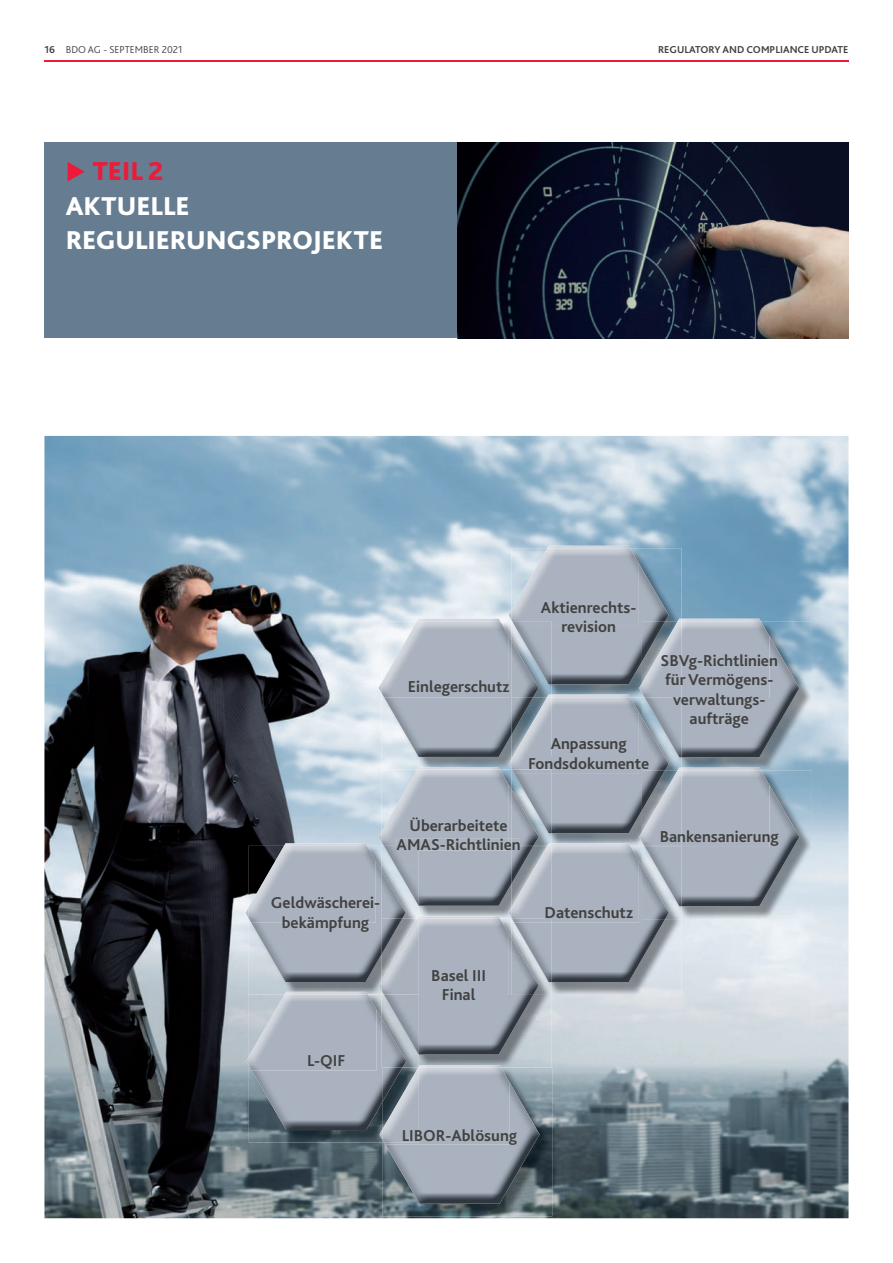
<style>
.page{position:relative;width:893px;height:1263px;background:#fff}
.page>*{position:absolute;margin:0;border:0;box-sizing:border-box;transform-origin:0 0}
.t1{font:800 27px/34.5px "Bliss Pro";color:#fff}
.t2{font:800 27px "Bliss Pro";color:#ed1a3a}
.t3{font:700 16.5px/19.5px "Bliss Pro";color:#414140;text-align:center}
.t4{font:700 10.5px "Bliss Pro";color:#414140}
.t5{font:300 10.5px "Bliss Pro";color:#414140}
.s1{font-weight:700}
</style>
<div class="page">
<div style="left:44px;top:143px;width:804px;height:195px;background:#667c90"></div>
<img style="left:457px;top:143px;width:391px;height:195px">
<hr style="left:44px;top:60px;width:804px;height:2px;background:#ed1a3a">
<img style="left:44px;top:436px;width:804px;height:782px">
<img style="left:381px;top:621px;width:130px;height:298px">
<img style="left:384px;top:636px;width:127px;height:121px">
<img style="left:378px;top:619px;width:122px;height:74px">
<img style="left:381px;top:621px;width:128px;height:76px">
<div style="left:409px;top:680px;width:100px;height:16px;background:#a9b2be"></div>
<img style="left:418px;top:785px;width:93px;height:121px">
<img style="left:378px;top:770px;width:3px;height:71px">
<img style="left:417px;top:768px;width:83px;height:2px">
<img style="left:381px;top:770px;width:128px;height:76px">
<img style="left:411px;top:817px;width:96px;height:14px">
<img style="left:418px;top:839px;width:93px;height:12px">
<img style="left:397px;top:839px;width:112px;height:7px">
<img style="left:419px;top:919px;width:132px;height:148px">
<img style="left:419px;top:934px;width:114px;height:121px">
<img style="left:418px;top:916px;width:82px;height:3px">
<img style="left:419px;top:919px;width:90px;height:76px">
<img style="left:551px;top:548px;width:130px;height:147px">
<img style="left:511px;top:641px;width:3px;height:39px">
<img style="left:551px;top:563px;width:117px;height:121px">
<img style="left:514px;top:625px;width:37px;height:55px">
<img style="left:508px;top:546px;width:122px;height:74px">
<img style="left:511px;top:548px;width:127px;height:77px">
<img style="left:512px;top:621px;width:39px;height:4px">
<img style="left:511px;top:698px;width:131px;height:145px">
<img style="left:511px;top:789px;width:27px;height:50px">
<img style="left:511px;top:698px;width:1px;height:37px">
<img style="left:551px;top:712px;width:91px;height:121px">
<img style="left:514px;top:774px;width:37px;height:59px">
<svg style="left:508px;top:759px;width:4px;height:11px"></svg>
<img style="left:551px;top:695px;width:79px;height:2px">
<img style="left:512px;top:697px;width:126px;height:77px">
<img style="left:512px;top:770px;width:39px;height:4px">
<svg style="left:509px;top:680px;width:42px;height:18px"></svg>
<img style="left:529px;top:757px;width:109px;height:12px">
<img style="left:511px;top:847px;width:170px;height:148px">
<img style="left:511px;top:938px;width:27px;height:57px">
<img style="left:511px;top:851px;width:1px;height:33px">
<img style="left:551px;top:861px;width:114px;height:121px">
<img style="left:514px;top:923px;width:37px;height:59px">
<svg style="left:508px;top:908px;width:4px;height:11px"></svg>
<img style="left:551px;top:843px;width:79px;height:3px">
<img style="left:512px;top:846px;width:126px;height:77px">
<img style="left:512px;top:919px;width:39px;height:4px">
<svg style="left:511px;top:839px;width:40px;height:12px"></svg>
<img style="left:551px;top:906px;width:81px;height:12px">
<svg style="left:546px;top:906px;width:5px;height:12px"></svg>
<img style="left:248px;top:846px;width:133px;height:297px">
<img style="left:381px;top:846px;width:37px;height:73px">
<img style="left:384px;top:847px;width:34px;height:58px">
<img style="left:381px;top:919px;width:38px;height:224px">
<img style="left:397px;top:847px;width:21px;height:4px">
<svg style="left:384px;top:846px;width:34px;height:1px"></svg>
<img style="left:251px;top:861px;width:151px;height:121px">
<img style="left:381px;top:871px;width:24px;height:48px">
<img style="left:381px;top:919px;width:21px;height:36px">
<img style="left:245px;top:843px;width:122px;height:74px">
<img style="left:248px;top:846px;width:128px;height:77px">
<img style="left:383px;top:994px;width:36px;height:61px">
<svg style="left:368px;top:994px;width:16px;height:1px"></svg>
<img style="left:251px;top:1009px;width:151px;height:121px">
<img style="left:381px;top:1018px;width:25px;height:49px">
<svg style="left:246px;top:1056px;width:3px;height:10px"></svg>
<img style="left:284px;top:992px;width:84px;height:3px">
<img style="left:249px;top:995px;width:127px;height:75px">
<img style="left:681px;top:621px;width:131px;height:298px">
<img style="left:642px;top:847px;width:39px;height:72px">
<img style="left:642px;top:866px;width:26px;height:53px">
<img style="left:681px;top:785px;width:118px;height:121px">
<img style="left:644px;top:847px;width:37px;height:59px">
<svg style="left:630px;top:832px;width:12px;height:15px"></svg>
<img style="left:642px;top:771px;width:127px;height:76px">
<img style="left:382px;top:1068px;width:170px;height:149px">
<img style="left:385px;top:1083px;width:154px;height:121px">
<svg style="left:379px;top:1130px;width:3px;height:9px"></svg>
<img style="left:419px;top:1065px;width:82px;height:3px">
<img style="left:384px;top:1068px;width:125px;height:76px">
<img style="left:382px;top:1068px;width:37px;height:75px">
<img style="left:642px;top:717px;width:2px;height:40px">
<img style="left:760px;top:770px;width:52px;height:1px">
<img style="left:681px;top:768px;width:79px;height:3px">
<svg style="left:638px;top:757px;width:43px;height:14px"></svg>
<img style="left:681px;top:636px;width:118px;height:121px">
<img style="left:644px;top:698px;width:37px;height:59px">
<svg style="left:630px;top:683px;width:12px;height:15px"></svg>
<img style="left:681px;top:619px;width:79px;height:2px">
<img style="left:642px;top:621px;width:127px;height:77px">
<p class="t5" style="left:44px;top:45px;width:139px"><span class="s1">16</span> BDO AG - SEPTEMBER 2021</p>
<p class="t4" style="left:658px;top:45px;width:192px">REGULATORY AND COMPLIANCE UPDATE</p>
<h1 class="t2" style="left:93px;top:161px;width:72px">TEIL 2</h1>
<h1 class="t1" style="left:66px;top:191px;width:319px">AKTUELLE<br>REGULIERUNGSPROJEKTE</h1>
<p class="t3" style="left:408px;top:678px;width:103px">Einlegerschutz</p>
<p class="t3" style="left:541px;top:599px;width:97px">Aktienrechts&shy;revision</p>
<p class="t3" style="left:528px;top:735px;width:123px">Anpassung<br>Fondsdokumente</p>
<p class="t3" style="left:660px;top:652px;width:119px">SBVg-Richtlinien für Vermögens&shy;verwaltungs&shy;aufträge</p>
<p class="t3" style="left:396px;top:817px;width:126px">Überarbeitete<br>AMAS-Richtlinien</p>
<p class="t3" style="left:271px;top:895px;width:111px">Geldwäscherei&shy;bekämpfung</p>
<p class="t3" style="left:431px;top:967px;width:56px">Basel III<br>Final</p>
<p class="t3" style="left:544px;top:904px;width:90px">Datenschutz</p>
<p class="t3" style="left:659px;top:829px;width:121px">Bankensanierung</p>
<p class="t3" style="left:307px;top:1053px;width:40px">L-QIF</p>
<p class="t3" style="left:402px;top:1127px;width:117px">LIBOR-Ablösung</p>
</div>
